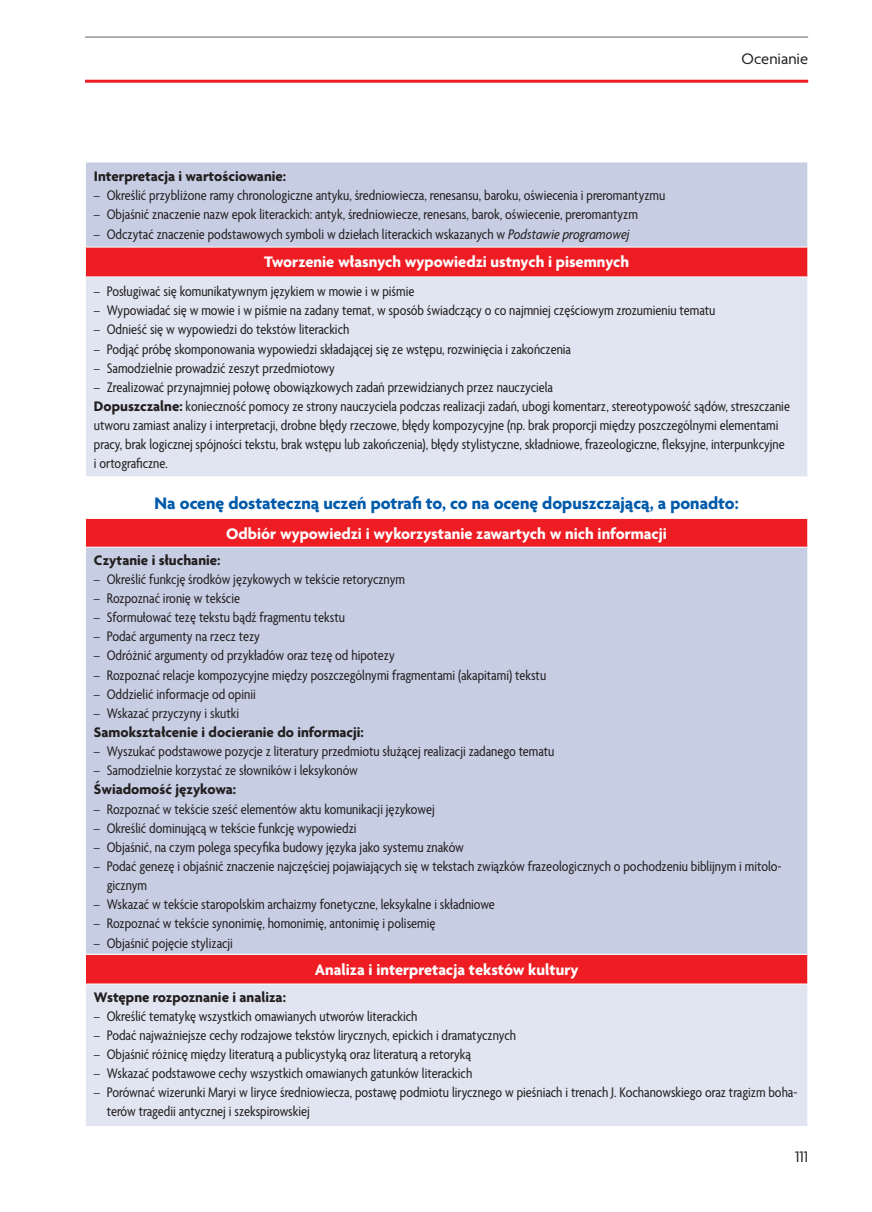
<style>
.page{position:relative;width:872px;height:1212px;background:#fff}
.page>*{position:absolute;margin:0;border:0;box-sizing:border-box;transform-origin:0 0}
.t1{font:700 18px "Agenda Pl";color:#015aaa}
.t2{font:700 16.5px "Agenda Pl";color:#fff}
.t3{font:16.5px "Agenda Pl";color:#231f20}
.t4{font:condensed 15px/19.2px "Agenda Pl";color:#231f20}
.t5{font:700 15px "Agenda Pl";color:#231f20}
.s1{font-style:italic}
.s2{font-weight:700;font-stretch:normal}
</style>
<div class="page">
<hr style="left:85px;top:36px;width:723px;height:2px;background:#939598">
<hr style="left:85px;top:80px;width:723px;height:3px;background:#ee1d23">
<div style="left:85px;top:162px;width:722px;height:85px;background:#c7cee4"></div>
<div style="left:85px;top:247px;width:722px;height:30px;background:#ee1d23"></div>
<div style="left:85px;top:277px;width:722px;height:200px;background:#e1e5f1"></div>
<hr style="left:85px;top:162px;width:723px;height:1px;background:#fff">
<hr style="left:85px;top:162px;width:1px;height:85px;background:#fff">
<hr style="left:85px;top:247px;width:723px;height:1px;background:#fff">
<svg style="left:85px;top:247px;width:1px;height:29px"></svg>
<svg style="left:807px;top:247px;width:1px;height:29px"></svg>
<hr style="left:85px;top:276px;width:723px;height:1px;background:#fff">
<hr style="left:85px;top:277px;width:1px;height:199px;background:#fff">
<hr style="left:85px;top:476px;width:723px;height:1px;background:#fff">
<div style="left:86px;top:519px;width:721px;height:464px;background:#ee1d23"></div>
<div style="left:85px;top:547px;width:722px;height:407px;background:#c7cee4"></div>
<div style="left:85px;top:984px;width:722px;height:142px;background:#e1e5f1"></div>
<svg style="left:807px;top:519px;width:1px;height:28px"></svg>
<hr style="left:85px;top:547px;width:723px;height:1px;background:#fff">
<hr style="left:85px;top:547px;width:1px;height:407px;background:#fff">
<hr style="left:85px;top:954px;width:723px;height:1px;background:#fff">
<svg style="left:807px;top:954px;width:1px;height:29px"></svg>
<hr style="left:85px;top:984px;width:1px;height:142px;background:#fff">
<p class="t3" style="left:741px;top:49px;width:68px">Ocenianie</p>
<p class="t5" style="left:94px;top:167px;width:194px">Interpretacja i wartościowanie:</p>
<p class="t4" style="left:94px;top:186px;width:573px">– Określić przybliżone ramy chronologiczne antyku, średniowiecza, renesansu, baroku, oświecenia i preromantyzmu</p>
<p class="t4" style="left:94px;top:205px;width:545px">– Objaśnić znaczenie nazw epok literackich: antyk, średniowiecze, renesans, barok, oświecenie, preromantyzm</p>
<p class="t4" style="left:94px;top:224px;width:537px">– Odczytać znaczenie podstawowych symboli w dziełach literackich wskazanych w <span class="s1">Podstawie programowej</span></p>
<p class="t2" style="left:264px;top:252px;width:366px">Tworzenie własnych wypowiedzi ustnych i pisemnych</p>
<p class="t4" style="left:94px;top:281px;width:322px">– Posługiwać się komunikatywnym językiem w mowie i w piśmie</p>
<p class="t4" style="left:94px;top:301px;width:623px">– Wypowiadać się w mowie i w piśmie na zadany temat, w sposób świadczący o co najmniej częściowym zrozumieniu tematu</p>
<p class="t4" style="left:94px;top:320px;width:257px">– Odnieść się w wypowiedzi do tekstów literackich</p>
<p class="t4" style="left:94px;top:339px;width:478px">– Podjąć próbę skomponowania wypowiedzi składającej się ze wstępu, rozwinięcia i zakończenia</p>
<p class="t4" style="left:94px;top:358px;width:243px">– Samodzielnie prowadzić zeszyt przedmiotowy</p>
<p class="t4" style="left:94px;top:377px;width:697px">– Zrealizować przynajmniej połowę obowiązkowych zadań przewidzianych przez nauczyciela<br><span class="s2">Dopuszczalne:</span> konieczność pomocy ze strony nauczyciela podczas realizacji zadań, ubogi komentarz, stereotypowość sądów, streszczanie utworu zamiast analizy i interpretacji, drobne błędy rzeczowe, błędy kompozycyjne (np. brak proporcji między poszczególnymi elementami pracy, brak logicznej spójności tekstu, brak wstępu lub zakończenia), błędy stylistyczne, składniowe, frazeologiczne, fleksyjne, interpunkcyjne i ortograficzne.</p>
<p class="t1" style="left:155px;top:493px;width:585px">na ocenę dostateczną uczeń potrafi to, co na ocenę dopuszczającą, a ponadto:</p>
<p class="t2" style="left:226px;top:523px;width:442px">Odbiór wypowiedzi i wykorzystanie zawartych w nich informacji</p>
<p class="t5" style="left:94px;top:551px;width:128px">Czytanie i słuchanie:</p>
<p class="t4" style="left:94px;top:569px;width:313px">– Określić funkcję środków językowych w tekście retorycznym</p>
<p class="t4" style="left:94px;top:588px;width:148px">– Rozpoznać ironię w tekście</p>
<p class="t4" style="left:94px;top:607px;width:252px">– Sformułować tezę tekstu bądź fragmentu tekstu</p>
<p class="t4" style="left:94px;top:627px;width:167px">– Podać argumenty na rzecz tezy</p>
<p class="t4" style="left:94px;top:646px;width:302px">– Odróżnić argumenty od przykładów oraz tezę od hipotezy</p>
<p class="t4" style="left:94px;top:665px;width:454px">– Rozpoznać relacje kompozycyjne między poszczególnymi fragmentami (akapitami) tekstu</p>
<p class="t4" style="left:94px;top:684px;width:163px">– Oddzielić informacje od opinii</p>
<p class="t4" style="left:94px;top:703px;width:147px">– Wskazać przyczyny i skutki</p>
<p class="t5" style="left:94px;top:723px;width:271px">Samokształcenie i docieranie do informacji:</p>
<p class="t4" style="left:94px;top:741px;width:462px">– Wyszukać podstawowe pozycje z literatury przedmiotu służącej realizacji zadanego tematu</p>
<p class="t4" style="left:94px;top:760px;width:265px">– Samodzielnie korzystać ze słowników i leksykonów</p>
<p class="t5" style="left:94px;top:780px;width:144px">Świadomość językowa:</p>
<p class="t4" style="left:94px;top:799px;width:342px">– Rozpoznać w tekście sześć elementów aktu komunikacji językowej</p>
<p class="t4" style="left:94px;top:818px;width:264px">– Określić dominującą w tekście funkcję wypowiedzi</p>
<p class="t4" style="left:94px;top:837px;width:371px">– Objaśnić, na czym polega specyfika budowy języka jako systemu znaków</p>
<p class="t4" style="left:107px;top:856px;width:676px;text-indent:-13px">– Podać genezę i objaśnić znaczenie najczęściej pojawiających się w tekstach związków frazeologicznych o pochodzeniu biblijnym i mitolo&shy;gicznym</p>
<p class="t4" style="left:94px;top:894px;width:402px">– Wskazać w tekście staropolskim archaizmy fonetyczne, leksykalne i składniowe</p>
<p class="t4" style="left:94px;top:914px;width:343px">– Rozpoznać w tekście synonimię, homonimię, antonimię i polisemię</p>
<p class="t4" style="left:94px;top:933px;width:140px">– Objaśnić pojęcie stylizacji</p>
<p class="t2" style="left:315px;top:959px;width:265px">Analiza i interpretacja tekstów kultury</p>
<p class="t5" style="left:94px;top:987px;width:193px">Wstępne rozpoznanie i analiza:</p>
<p class="t4" style="left:94px;top:1006px;width:325px">– Określić tematykę wszystkich omawianych utworów literackich</p>
<p class="t4" style="left:94px;top:1025px;width:424px">– Podać najważniejsze cechy rodzajowe tekstów lirycznych, epickich i dramatycznych</p>
<p class="t4" style="left:94px;top:1044px;width:378px">– Objaśnić różnicę między literaturą a publicystyką oraz literaturą a retoryką</p>
<p class="t4" style="left:94px;top:1063px;width:380px">– Wskazać podstawowe cechy wszystkich omawianych gatunków literackich</p>
<p class="t4" style="left:107px;top:1082px;width:692px;text-indent:-13px">– Porównać wizerunki Maryi w liryce średniowiecza, postawę podmiotu lirycznego w pieśniach i trenach J. Kochanowskiego oraz tragizm boha&shy;terów tragedii antycznej i szekspirowskiej</p>
<p class="t3" style="left:795px;top:1147px;width:15px">111</p>
</div>
